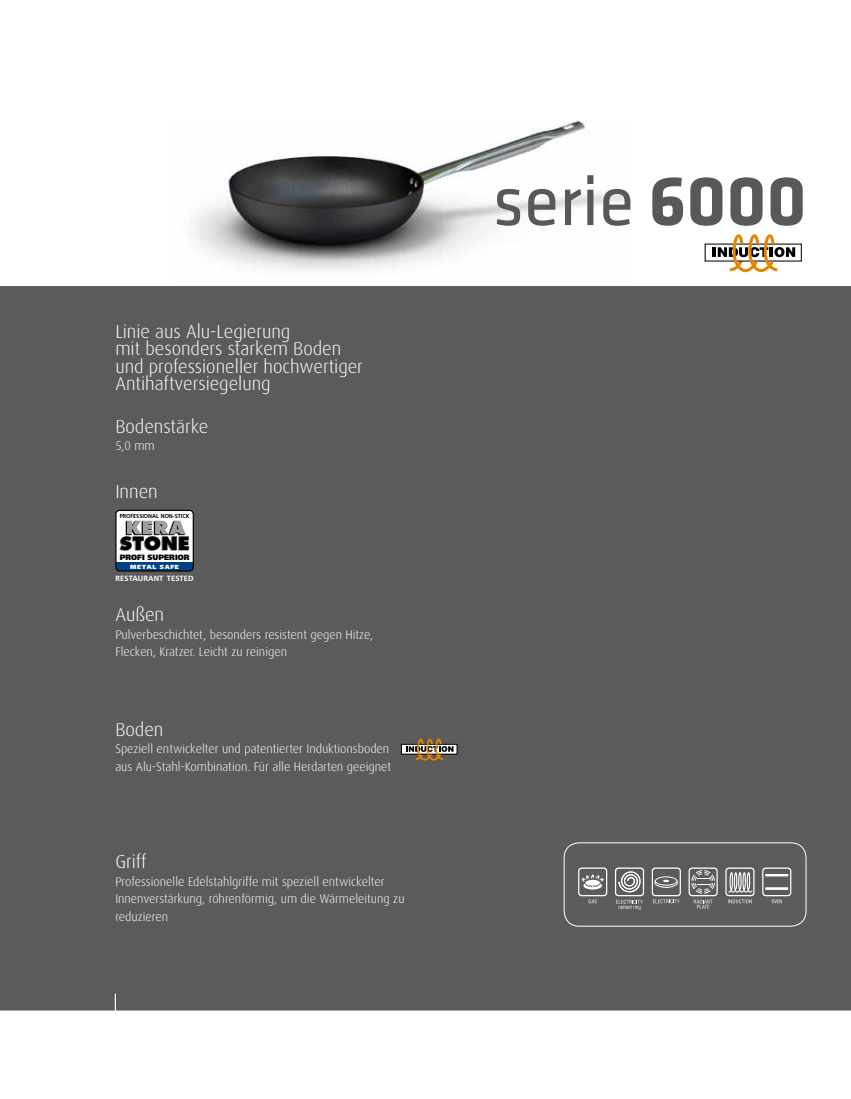
<style>
.page{position:relative;width:851px;height:1099px;background:#fff}
.page>*{position:absolute;margin:0;border:0;box-sizing:border-box;transform-origin:0 0}
.t1{font:72.62px "Klavika Regular TF";color:#58585a}
.t2{font:300 18.75px/17.5px "Dax";color:#fff}
.t3{font:800 18px "Futura Std";letter-spacing:.01em;color:#000;scale:1.05 1}
.t4{font:300 12.5px/17.5px "Dax";color:#fff}
.t5{font:900 7.75px "Frutiger LT Std";color:#000;scale:.95 1}
.t6{font:700 7.62px "Frutiger LT Std";letter-spacing:.005em;color:#fff}
.t7{font:900 5.88px "Frutiger LT Std";letter-spacing:.12em;color:#fff}
.t8{font:700 5.75px "Frutiger LT Std";color:#000;scale:.95 1}
.s1{font-family:"Klavika";font-weight:700}
</style>
<div class="page">
<img style="left:193px;top:121px;width:434px;height:149px">
<div style="left:0;top:286px;width:850px;height:725px;background:#5d5b59"></div>
<hr style="left:115px;top:993px;width:1px;height:52px;background:#fff">
<div style="left:564px;top:842px;width:242px;height:84px;border:1px solid #fff;border-radius:15px"></div>
<svg style="left:688px;top:867px;width:29px;height:41px"></svg>
<svg style="left:651px;top:867px;width:29px;height:36px"></svg>
<svg style="left:578px;top:867px;width:29px;height:36px"></svg>
<svg style="left:762px;top:867px;width:29px;height:36px"></svg>
<svg style="left:615px;top:867px;width:29px;height:42px"></svg>
<svg style="left:725px;top:867px;width:29px;height:36px"></svg>
<div style="left:116px;top:510px;width:77px;height:61px;background:#fff;border-radius:4px"></div>
<div style="left:116px;top:562px;width:77px;height:9px;background:#004283"></div>
<div style="left:115px;top:510px;width:79px;height:61px;border:1px solid #000;border-radius:4px"></div>
<svg style="left:119px;top:520px;width:70px;height:31px"></svg>
<svg style="left:712px;top:234px;width:83px;height:38px"></svg>
<svg style="left:403px;top:746px;width:52px;height:6px"></svg>
<div style="left:401px;top:744px;width:56px;height:10px;border:1px solid #000"></div>
<svg style="left:406px;top:738px;width:47px;height:22px"></svg>
<h2 class="t2" style="left:115px;top:323px;width:249px">Linie aus Alu-Legierung<br>mit besonders starkem Boden und professioneller hochwertiger<br>Antihaftversiegelung</h2>
<h2 class="t2" style="left:115px;top:418px;width:95px">Bodenstärke</h2>
<p class="t4" style="left:115px;top:437px;width:41px">5,0 mm</p>
<h2 class="t2" style="left:115px;top:483px;width:44px">Innen</h2>
<p class="t8" style="left:120px;top:512px;width:75px">PROFESSIONAL NON-STICK</p>
<p class="t5" style="left:120px;top:552px;width:75px">PROFI SUPERIOR</p>
<h3 class="t3" style="left:120px;top:531px;width:68px">STONE</h3>
<p class="t7" style="left:130px;top:563px;width:50px">METAL SAFE</p>
<p class="t6" style="left:116px;top:574px;width:79px">RESTAURANT TESTED</p>
<h2 class="t2" style="left:115px;top:606px;width:50px">Außen</h2>
<p class="t4" style="left:115px;top:625px;width:259px">Pulverbeschichtet, besonders resistent gegen Hitze,<br>Flecken, Kratzer. Leicht zu reinigen</p>
<h2 class="t2" style="left:115px;top:721px;width:50px">Boden</h2>
<p class="t4" style="left:115px;top:740px;width:277px">Speziell entwickelter und patentierter Induktionsboden aus Alu-Stahl-Kombination. Für alle Herdarten geeignet</p>
<h2 class="t2" style="left:115px;top:853px;width:33px">Griff</h2>
<p class="t4" style="left:115px;top:872px;width:291px">Professionelle Edelstahlgriffe mit speziell entwickelter<br>Innenverstärkung, röhrenförmig, um die Wärmeleitung zu reduzieren</p>
<h1 class="t1" style="left:492px;top:163px;width:316px">serie <span class="s1">6000</span></h1>
</div>
